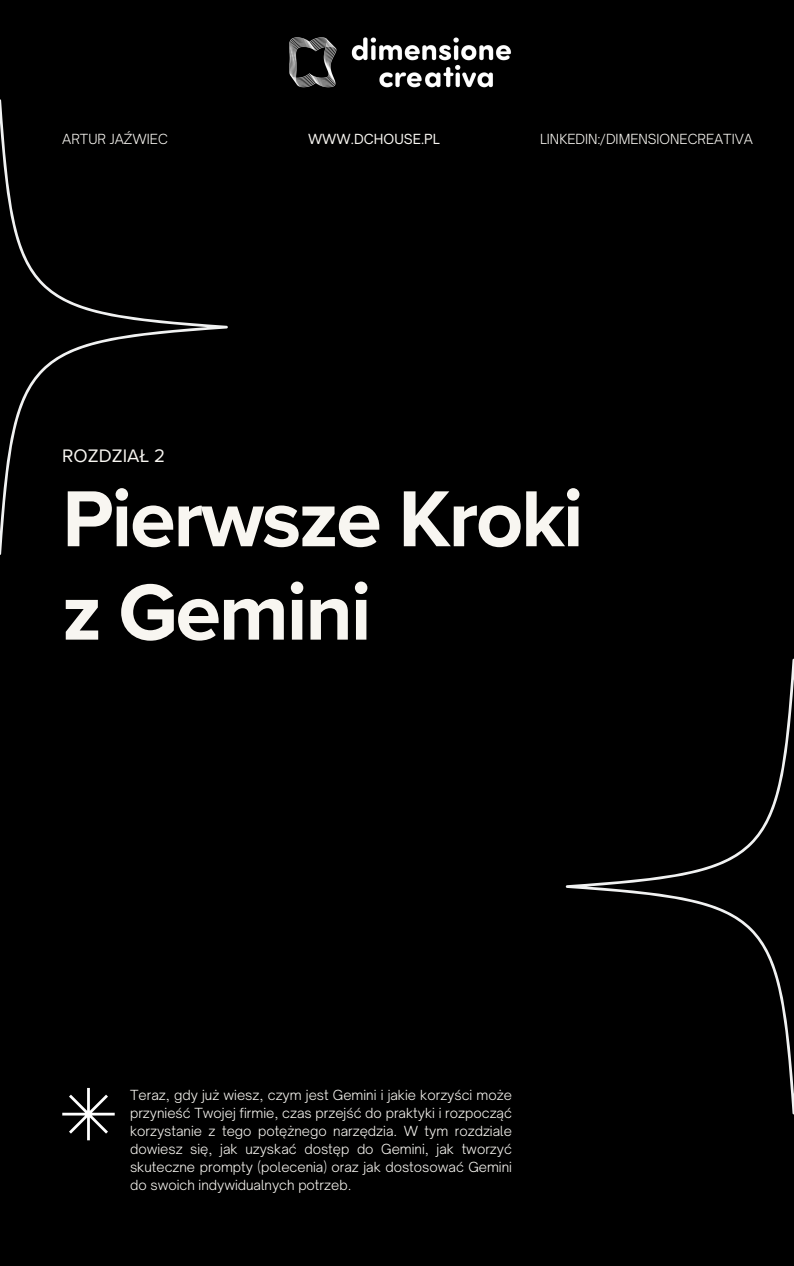
<style>
.page{position:relative;width:794px;height:1266px;background:#fff}
.page>*{position:absolute;margin:0;border:0;box-sizing:border-box;transform-origin:0 0}
.t1{font:700 82.28px/93.4px "Proxima Nova";letter-spacing:-.025em;color:#f8f6f1}
.t2{font:18.67px "Proxima Nova";color:#f8f6f1}
.t3{font:300 13.35px/18px "Open Sauce One";color:#f8f6f1;text-align:justify}
.t4{font:13.35px "Open Sauce One";color:#f8f6f1}
</style>
<div class="page">
<div style="left:0;top:0;width:793px;height:1266px;background:#000"></div>
<svg style="left:62px;top:1088px;width:53px;height:52px"></svg>
<svg style="left:0;top:99px;width:228px;height:456px"></svg>
<svg style="left:565px;top:659px;width:228px;height:455px"></svg>
<img style="left:289px;top:37px;width:222px;height:51px">
<h3 class="t3" style="left:62px;top:130px;width:107px">ARTUR JAŹWIEC</h3>
<h2 class="t4" style="left:308px;top:131px;width:133px">WWW.DCHOUSE.PL</h2>
<h1 class="t3" style="left:540px;top:130px;width:214px">LINKEDIN:/DIMENSIONECREATIVA</h1>
<p class="t2" style="left:62px;top:445px;width:104px">ROZDZIAŁ 2</p>
<p class="t1" style="left:62px;top:474px;width:522px">Pierwsze Kroki z Gemini</p>
<h3 class="t3" style="left:130px;top:1085px;width:383px">Teraz, gdy już wiesz, czym jest Gemini i jakie korzyści może przynieść Twojej firmie, czas przejść do praktyki i rozpocząć korzystanie z tego potężnego narzędzia. W tym rozdziale dowiesz się, jak uzyskać dostęp do Gemini, jak tworzyć skuteczne prompty (polecenia) oraz jak dostosować Gemini do swoich indywidualnych potrzeb.</h3>
</div>
